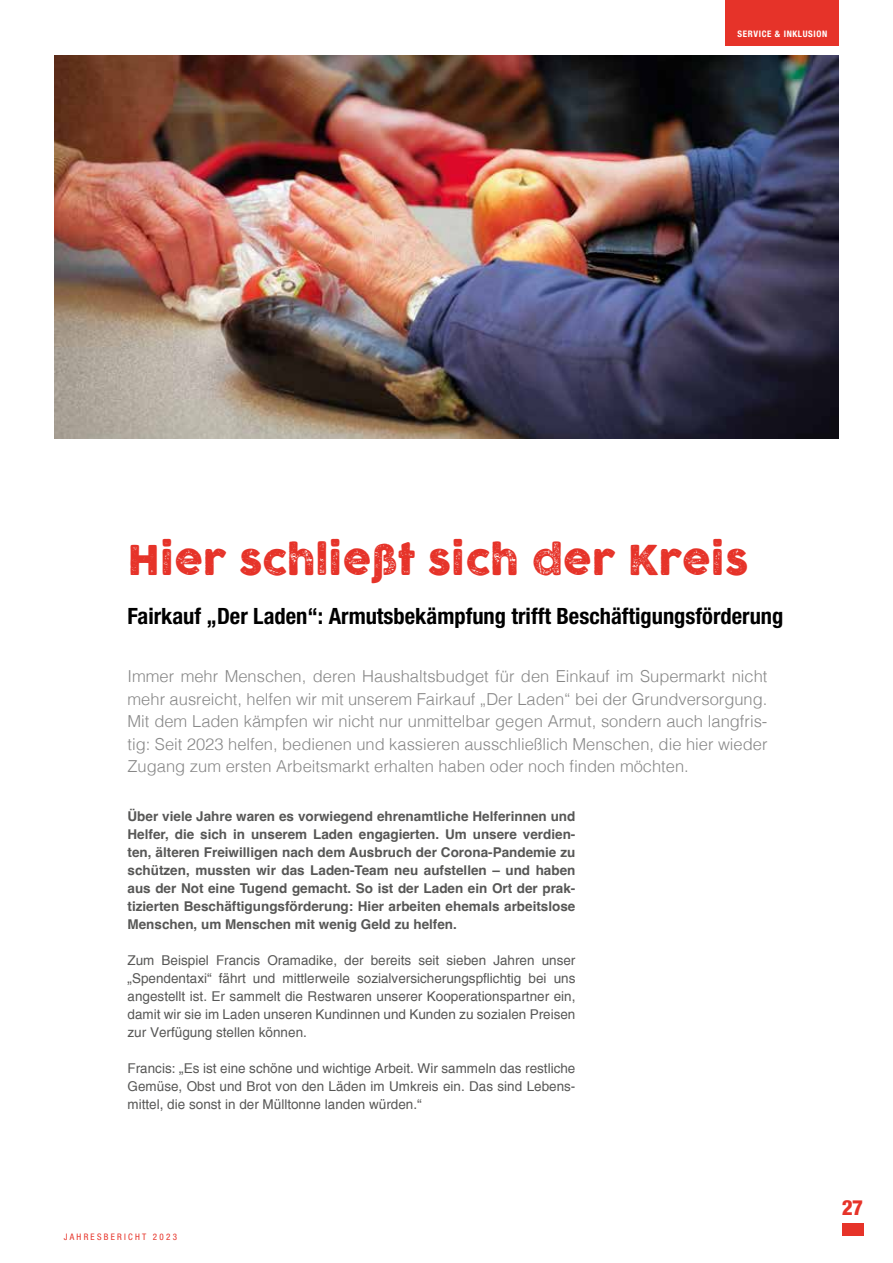
<style>
.page{position:relative;width:893px;height:1263px;background:#fff}
.page>*{position:absolute;margin:0;border:0;box-sizing:border-box;transform-origin:0 0}
.t1{font:40.5px "COCOGOOSELETTERPRESS";color:#e63329}
.t2{font:700 condensed 22.5px "Helvetica Neue LT Pro";color:#000}
.t3{font:800 condensed 21px "Helvetica Neue LT Std";color:#e63329}
.t4{font:300 16.5px/22.5px "Helvetica";color:#878787;text-align:justify}
.t5{font:13.5px/18px "Helvetica";color:#575756;text-align:justify}
.t6{font:700 13.5px/18px "Helvetica";color:#575756;text-align:justify}
.t7{font:condensed 9px "Helvetica Neue LT Pro";letter-spacing:.25em;color:#e63329}
.t8{font:700 condensed 9px "Helvetica Neue LT Pro";letter-spacing:.07em;color:#fff}
</style>
<div class="page">
<div style="left:842px;top:1223px;width:21px;height:13px;background:#e63329"></div>
<div style="left:726px;top:0;width:113px;height:46px;background:#e63329"></div>
<img style="left:54px;top:55px;width:785px;height:383px">
<p class="t8" style="left:738px;top:28px;width:91px">SERVICE &amp; INKLUSION</p>
<h1 class="t1" style="left:128px;top:537px;width:623px">Hier schließt sich der Kreis</h1>
<h2 class="t2" style="left:128px;top:603px;width:657px">Fairkauf „Der Laden“: Armutsbekämpfung trifft Beschäftigungsförderung</h2>
<p class="t4" style="left:128px;top:664px;width:641px">Immer mehr Menschen, deren Haushaltsbudget für den Einkauf im Supermarkt nicht mehr ausreicht, helfen wir mit unserem Fairkauf „Der Laden“ bei der Grundversorgung.<br>Mit dem Laden kämpfen wir nicht nur unmittelbar gegen Armut, sondern auch langfris&shy;tig: Seit 2023 helfen, bedienen und kassieren ausschließlich Menschen, die hier wieder Zugang zum ersten Arbeitsmarkt erhalten haben oder noch finden möchten.</p>
<p class="t6" style="left:128px;top:809px;width:449px">Über viele Jahre waren es vorwiegend ehrenamtliche Helferinnen und Helfer, die sich in unserem Laden engagierten. Um unsere verdien&shy;ten, älteren Freiwilligen nach dem Ausbruch der Corona-Pandemie zu schützen, mussten wir das Laden-Team neu aufstellen – und haben aus der Not eine Tugend gemacht. So ist der Laden ein Ort der prak&shy;tizierten Beschäftigungsförderung: Hier arbeiten ehemals arbeitslose Menschen, um Menschen mit wenig Geld zu helfen.</p>
<p class="t5" style="left:128px;top:952px;width:449px">Zum Beispiel Francis Oramadike, der bereits seit sieben Jahren unser „Spendentaxi“ fährt und mittlerweile sozialversicherungspflichtig bei uns angestellt ist. Er sammelt die Restwaren unserer Kooperationspartner ein, damit wir sie im Laden unseren Kundinnen und Kunden zu sozialen Preisen zur Verfügung stellen können.</p>
<p class="t5" style="left:128px;top:1060px;width:449px">Francis: „Es ist eine schöne und wichtige Arbeit. Wir sammeln das restliche Gemüse, Obst und Brot von den Läden im Umkreis ein. Das sind Lebens&shy;mittel, die sonst in der Mülltonne landen würden.“</p>
<p class="t7" style="left:64px;top:1231px;width:115px">JAHRESBERICHT 2023</p>
<h3 class="t3" style="left:842px;top:1194px;width:23px">27</h3>
</div>
